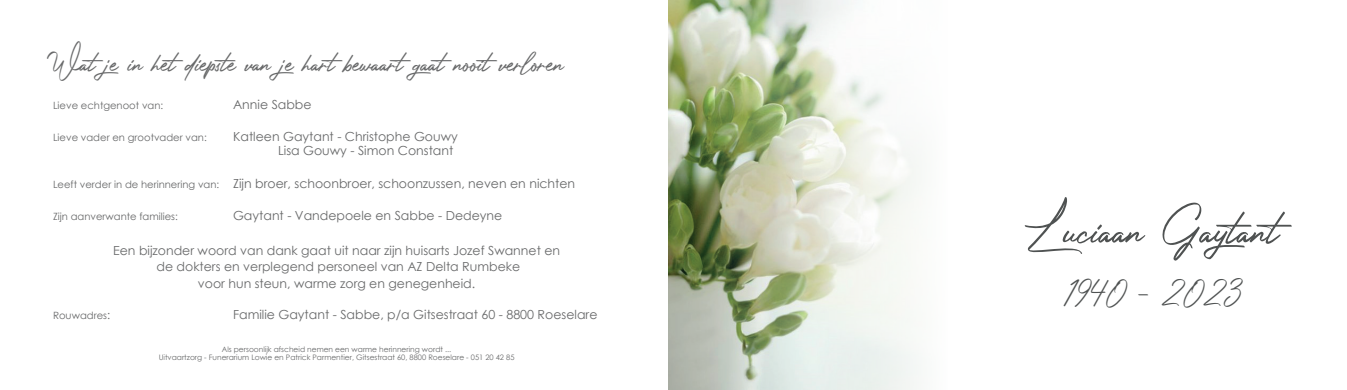
<style>
.page{position:relative;width:1347px;height:390px;background:#fff}
.page>*{position:absolute;margin:0;border:0;box-sizing:border-box;transform-origin:0 0}
.t1{font:52.5px "Photograph Signature";color:#4f5252}
.t2{font:31.25px "Photograph Signature";color:#68696a}
.t3{font:31.25px "Photograph Signature";color:#4f5252}
.t4{font:12.5px/16.2px "Century Gothic";color:#68696a}
.t5{font:10px "Century Gothic";color:#68696a}
.t6{font:7.5px/8.8px "Century Gothic";color:#68696a;text-align:center}
.s1{font-size:10px}
.s2{font-size:11.25px}
</style>
<div class="page">
<img style="left:668px;top:0;width:250px;height:390px">
<h2 class="t2" style="left:53px;top:36px;width:512px">Wat je in het diepste van je hart bewaart gaat nooit verloren</h2>
<p class="t5" style="left:53px;top:98px;width:112px">Lieve echtgenoot van:</p>
<p class="t4" style="left:233px;top:96px;width:80px">Annie Sabbe</p>
<p class="t5" style="left:53px;top:131px;width:155px">Lieve vader en grootvader van:</p>
<p class="t4" style="left:278px;top:130px;width:181px;line-height:13.8px;text-indent:-45px">Katleen Gaytant - Christophe Gouwy<br>Lisa Gouwy - Simon Constant</p>
<p class="t4" style="left:53px;top:175px;width:524px"><span class="s1">Leeft verder in de herinnering van:</span> Zijn broer, schoonbroer, schoonzussen, neven en nichten</p>
<p class="t5" style="left:53px;top:209px;width:126px">Zijn aanverwante families:</p>
<p class="t4" style="left:233px;top:207px;width:271px">Gaytant - Vandepoele en Sabbe - Dedeyne</p>
<p class="t4" style="left:113px;top:242px;width:448px;text-align:center">Een bijzonder woord van dank gaat uit naar zijn huisarts Jozef Swannet en de dokters en verplegend personeel van AZ Delta Rumbeke<br>voor hun steun, warme zorg en genegenheid.</p>
<p class="t5" style="left:53px;top:308px;width:59px">Rouwadres<span class="s2">:</span></p>
<p class="t4" style="left:233px;top:306px;width:366px">Familie Gaytant - Sabbe, p/a Gitsestraat 60 - 8800 Roeselare</p>
<p class="t6" style="left:159px;top:344px;width:357px">Als persoonlijk afscheid nemen een warme herinnering wordt ...<br>Uitvaartzorg - Funerarium Lowie en Patrick Parmentier, Gitsestraat 60, 8800 Roeselare - 051 20 42 85</p>
<h1 class="t1" style="left:1026px;top:184px;width:254px">Luciaan Gaytant</h1>
<h2 class="t3" style="left:1062px;top:267px;width:182px">1940 - 2023</h2>
</div>
